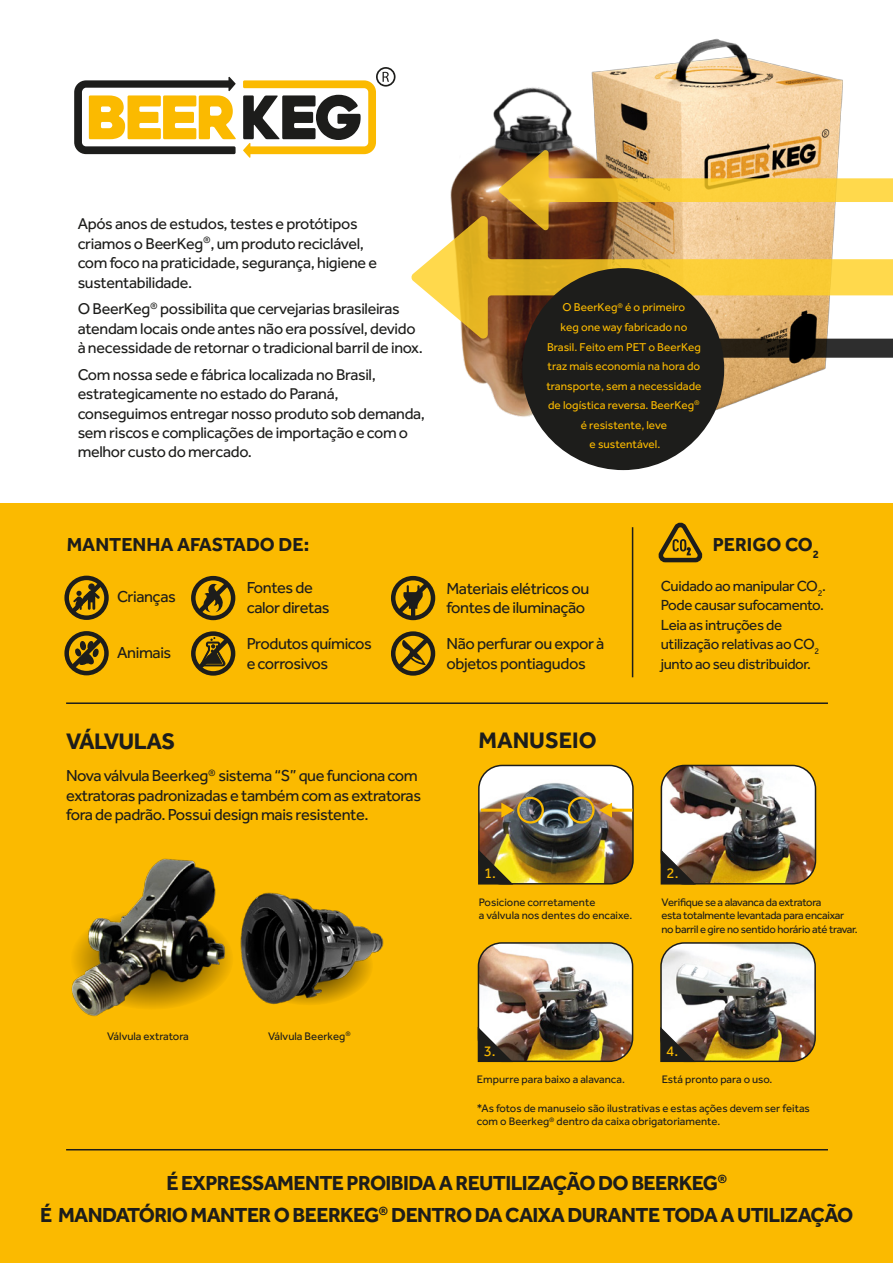
<style>
.page{position:relative;width:893px;height:1263px;background:#fff}
.page>*{position:absolute;margin:0;border:0;box-sizing:border-box;transform-origin:0 0}
.t1{font:700 23.25px "Effra";letter-spacing:-.025em;color:#1d1d1b}
.t2{font:700 23.25px "Effra";letter-spacing:-.005em;color:#1d1d1b}
.t3{font:700 21px/32.7px "Effra";letter-spacing:-.03em;color:#1d1d1b;text-align:center}
.t4{font:700 19.5px "Effra";color:#1d1d1b}
.t5{font:16.5px/19.6px "Effra";letter-spacing:-.025em;color:#1d1d1b}
.t6{font:16.05px/19.4px "Effra";letter-spacing:-.02em;color:#1d1d1b}
.t7{font:15.15px/19.5px "Effra";letter-spacing:-.025em;color:#1d1d1b}
.t8{font:15px "Effra";color:#fbba00}
.t9{font:11.7px/19.5px "Effra";color:#fbba00;text-align:center}
.t10{font:11.4px "Effra";color:#1d1d1b}
.t11{font:11.25px/13.5px "Effra";color:#1d1d1b}
.t12{font:11.25px/13.5px "Effra";letter-spacing:-.025em;color:#1d1d1b}
</style>
<div class="page">
<img style="left:591px;top:38px;width:252px;height:405px">
<div style="left:0;top:504px;width:893px;height:759px;background:#fbba00"></div>
<svg style="left:74px;top:77px;width:162px;height:77px"></svg>
<svg style="left:243px;top:67px;width:153px;height:91px"></svg>
<hr style="left:66px;top:702px;width:762px;height:2px;background:#1d1d1b">
<hr style="left:66px;top:1149px;width:762px;height:1px;background:#1d1d1b">
<hr style="left:632px;top:527px;width:1px;height:150px;background:#1d1d1b">
<img style="left:450px;top:84px;width:181px;height:336px">
<img style="left:71px;top:858px;width:313px;height:159px">
<img style="left:480px;top:765px;width:152px;height:119px">
<div style="left:478px;top:765px;width:156px;height:119px;border:2px solid #1d1d1b;border-radius:23px"></div>
<svg style="left:478px;top:849px;width:37px;height:36px"></svg>
<img style="left:477px;top:943px;width:156px;height:120px">
<img style="left:660px;top:943px;width:155px;height:120px">
<img style="left:660px;top:765px;width:155px;height:120px">
<svg style="left:720px;top:339px;width:173px;height:41px"></svg>
<svg style="left:411px;top:216px;width:482px;height:123px"></svg>
<img style="left:499px;top:150px;width:394px;height:80px">
<div style="left:64px;top:576px;width:45px;height:44px;border:4px solid #1d1d1b;border-radius:50%"></div>
<svg style="left:66px;top:577px;width:41px;height:41px"></svg>
<div style="left:64px;top:631px;width:45px;height:44px;border:4px solid #1d1d1b;border-radius:50%"></div>
<svg style="left:66px;top:633px;width:41px;height:41px"></svg>
<div style="left:391px;top:576px;width:44px;height:44px;border:4px solid #1d1d1b;border-radius:50%"></div>
<div style="left:191px;top:576px;width:44px;height:44px;border:4px solid #1d1d1b;border-radius:50%"></div>
<svg style="left:193px;top:578px;width:41px;height:40px"></svg>
<div style="left:191px;top:631px;width:44px;height:45px;border:4px solid #1d1d1b;border-radius:50%"></div>
<svg style="left:193px;top:633px;width:41px;height:41px"></svg>
<div style="left:391px;top:631px;width:44px;height:45px;border:4px solid #1d1d1b;border-radius:50%"></div>
<svg style="left:393px;top:633px;width:41px;height:41px"></svg>
<svg style="left:393px;top:578px;width:41px;height:40px"></svg>
<svg style="left:658px;top:522px;width:45px;height:41px"></svg>
<div style="left:522px;top:268px;width:202px;height:202px;background:#1d1d1b;border-radius:50%"></div>
<div style="left:517px;top:797px;width:27px;height:26px;border:2px solid #fbba00;border-radius:50%"></div>
<div style="left:568px;top:797px;width:27px;height:26px;border:2px solid #fbba00;border-radius:50%"></div>
<hr style="left:610px;top:809px;width:23px;height:3px;background:#fbba00">
<svg style="left:599px;top:803px;width:13px;height:15px"></svg>
<hr style="left:481px;top:809px;width:22px;height:3px;background:#fbba00">
<svg style="left:501px;top:803px;width:13px;height:15px"></svg>
<p class="t6" style="left:78px;top:214px;width:301px">Após anos de estudos, testes e protótipos criamos o BeerKeg<sup>®</sup>, um produto reciclável, com foco na praticidade, segurança, higiene e sustentabilidade.</p>
<p class="t6" style="left:78px;top:299px;width:347px">O BeerKeg<sup>®</sup> possibilita que cervejarias brasileiras atendam locais onde antes não era possível, devido à necessidade de retornar o tradicional barril de inox.</p>
<p class="t6" style="left:78px;top:365px;width:349px">Com nossa sede e fábrica localizada no Brasil, estrategicamente no estado do Paraná, conseguimos entregar nosso produto sob demanda, sem riscos e complicações de importação e com o melhor custo do mercado.</p>
<p class="t9" style="left:546px;top:298px;width:157px">O BeerKeg<sup>®</sup> é o primeiro<br>keg one way fabricado no<br>Brasil. Feito em PET o BeerKeg traz mais economia na hora do transporte, sem a necessidade de logística reversa. BeerKeg<sup>® </sup>é resistente, leve<br>e sustentável.</p>
<p class="t4" style="left:67px;top:533px;width:244px">MANTENHA AFASTADO DE:</p>
<p class="t5" style="left:117px;top:587px;width:60px">Crianças</p>
<p class="t5" style="left:247px;top:578px;width:84px">Fontes de calor diretas</p>
<p class="t5" style="left:247px;top:633px;width:127px">Produtos químicos e corrosivos</p>
<p class="t5" style="left:117px;top:642px;width:56px">Animais</p>
<h1 class="t1" style="left:66px;top:727px;width:111px">VÁLVULAS</h1>
<p class="t5" style="left:66px;top:765px;width:356px">Nova válvula Beerkeg<sup>®</sup> sistema “S” que funciona com extratoras padronizadas e também com as extratoras fora de padrão. Possui design mais resistente.</p>
<p class="t5" style="left:447px;top:578px;width:144px">Materiais elétricos ou fontes de iluminação</p>
<p class="t5" style="left:447px;top:633px;width:159px">Não perfurar ou expor à objetos pontiagudos</p>
<h1 class="t2" style="left:478px;top:726px;width:120px">MANUSEIO</h1>
<p class="t8" style="left:484px;top:864px;width:14px">1.</p>
<p class="t11" style="left:479px;top:895px;width:155px">Posicione corretamente<br>a válvula nos dentes do encaixe.</p>
<p class="t4" style="left:713px;top:533px;width:108px">PERIGO CO<sub>2</sub></p>
<p class="t7" style="left:661px;top:576px;width:167px">Cuidado ao manipular CO<sub>2</sub>.<br>Pode causar sufocamento.<br>Leia as intruções de utilização relativas ao CO<sub>2 </sub>junto ao seu distribuidor.</p>
<p class="t8" style="left:667px;top:864px;width:14px">2.</p>
<p class="t12" style="left:661px;top:895px;width:198px">Verifique se a alavanca da extratora<br>esta totalmente levantada para encaixar no barril e gire no sentido horário até travar.</p>
<p class="t10" style="left:107px;top:1030px;width:83px">Válvula extratora</p>
<p class="t10" style="left:268px;top:1030px;width:84px">Válvula Beerkeg<sup>®</sup></p>
<p class="t8" style="left:484px;top:1042px;width:14px">3.</p>
<p class="t8" style="left:666px;top:1042px;width:14px">4.</p>
<p class="t11" style="left:477px;top:1072px;width:149px">Empurre para baixo a alavanca.</p>
<p class="t11" style="left:662px;top:1072px;width:112px">Está pronto para o uso.</p>
<p class="t11" style="left:477px;top:1101px;width:334px">*As fotos de manuseio são ilustrativas e estas ações devem ser feitas com o Beerkeg<sup>®</sup> dentro da caixa obrigatoriamente.</p>
<h2 class="t3" style="left:40px;top:1166px;width:815px">É EXPRESSAMENTE PROIBIDA A REUTILIZAÇÃO DO BEERKEG<sup>®<br></sup>É MANDATÓRIO MANTER O BEERKEG<sup>®</sup> DENTRO DA CAIXA DURANTE TODA A UTILIZAÇÃO</h2>
</div>
